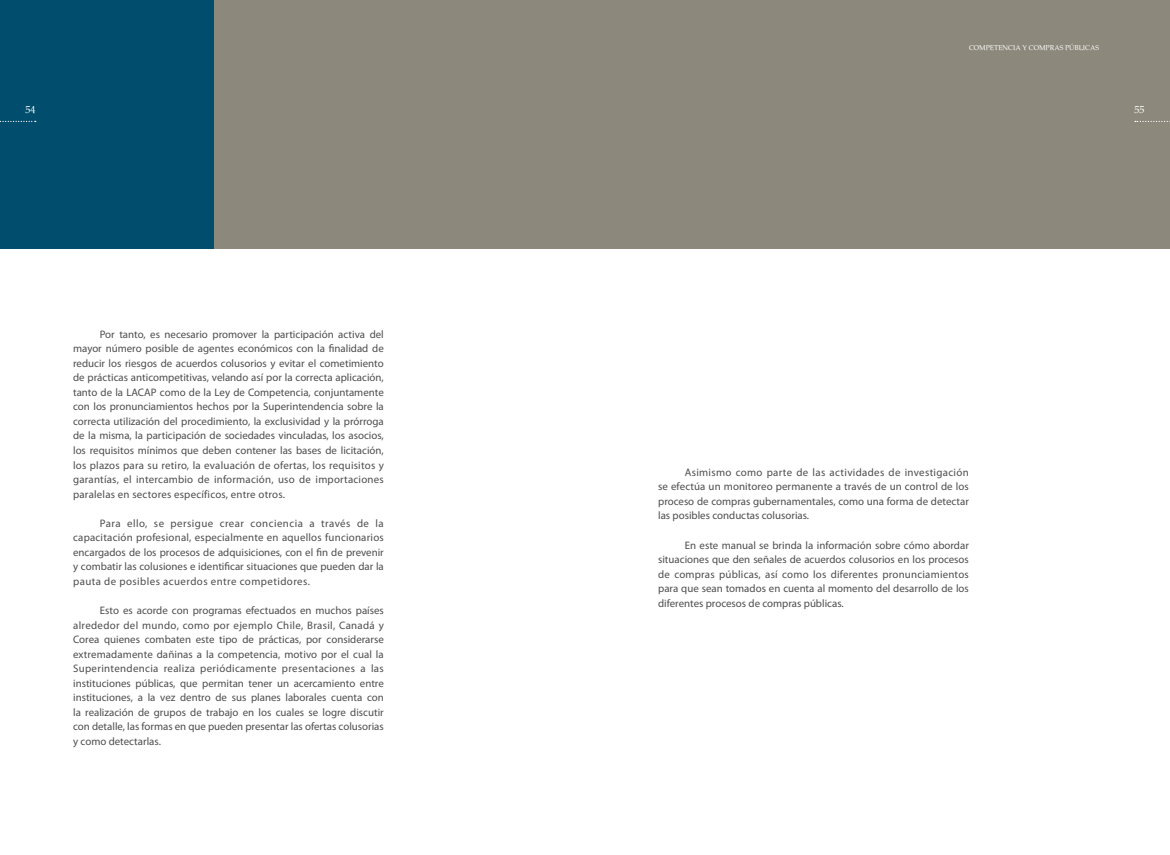
<style>
.page{position:relative;width:1170px;height:855px;background:#fff}
.page>*{position:absolute;margin:0;border:0;box-sizing:border-box;transform-origin:0 0}
.t1{font:10.88px/14.5px "Myriad Pro";color:#4d4d4f;text-align:justify}
.t2{font:10px "Lymphatic";color:#fff}
.t3{font:6.88px "Lymphatic";color:#fff}
</style>
<div class="page">
<div style="left:0;top:0;width:1170px;height:248px;background:#8c887b"></div>
<div style="left:0;top:0;width:213px;height:248px;background:#004d6d"></div>
<svg style="left:1135px;top:121px;width:35px;height:1px"></svg>
<svg style="left:0;top:121px;width:36px;height:1px"></svg>
<p class="t3" style="left:969px;top:43px;width:132px">COMPETENCIA Y COMPRAS PÚBLICAS</p>
<p class="t2" style="left:25px;top:104px;width:11px">54</p>
<p class="t2" style="left:1134px;top:104px;width:11px">55</p>
<p class="t1" style="left:73px;top:326px;width:312px;text-indent:27px">Por tanto, es necesario promover la participación activa del mayor número posible de agentes económicos con la finalidad de reducir los riesgos de acuerdos colusorios y evitar el cometimiento de prácticas anticompetitivas, velando así por la correcta aplicación, tanto de la LACAP como de la Ley de Competencia, conjuntamente con los pronunciamientos hechos por la Superintendencia sobre la correcta utilización del procedimiento, la exclusividad y la prórroga de la misma, la participación de sociedades vinculadas, los asocios, los requisitos mínimos que deben contener las bases de licitación, los plazos para su retiro, la evaluación de ofertas, los requisitos y garantías, el intercambio de información, uso de importaciones paralelas en sectores específicos, entre otros.</p>
<p class="t1" style="left:73px;top:516px;width:312px;text-indent:27px">Para ello, se persigue crear conciencia a través de la capacitación profesional, especialmente en aquellos funcionarios encargados de los procesos de adquisiciones, con el fin de prevenir y combatir las colusiones e identificar situaciones que pueden dar la pauta de posibles acuerdos entre competidores.</p>
<p class="t1" style="left:73px;top:603px;width:312px;text-indent:27px">Esto es acorde con programas efectuados en muchos países alrededor del mundo, como por ejemplo Chile, Brasil, Canadá y Corea quienes combaten este tipo de prácticas, por considerarse extremadamente dañinas a la competencia, motivo por el cual la Superintendencia realiza periódicamente presentaciones a las instituciones públicas, que permitan tener un acercamiento entre instituciones, a la vez dentro de sus planes laborales cuenta con la realización de grupos de trabajo en los cuales se logre discutir con detalle, las formas en que pueden presentar las ofertas colusorias y como detectarlas.</p>
<p class="t1" style="left:658px;top:465px;width:312px;text-indent:27px">Asimismo como parte de las actividades de investigación se efectúa un monitoreo permanente a través de un control de los proceso de compras gubernamentales, como una forma de detectar las posibles conductas colusorias.</p>
<p class="t1" style="left:658px;top:537px;width:312px;text-indent:27px">En este manual se brinda la información sobre cómo abordar situaciones que den señales de acuerdos colusorios en los procesos de compras públicas, así como los diferentes pronunciamientos para que sean tomados en cuenta al momento del desarrollo de los diferentes procesos de compras públicas.</p>
</div>
